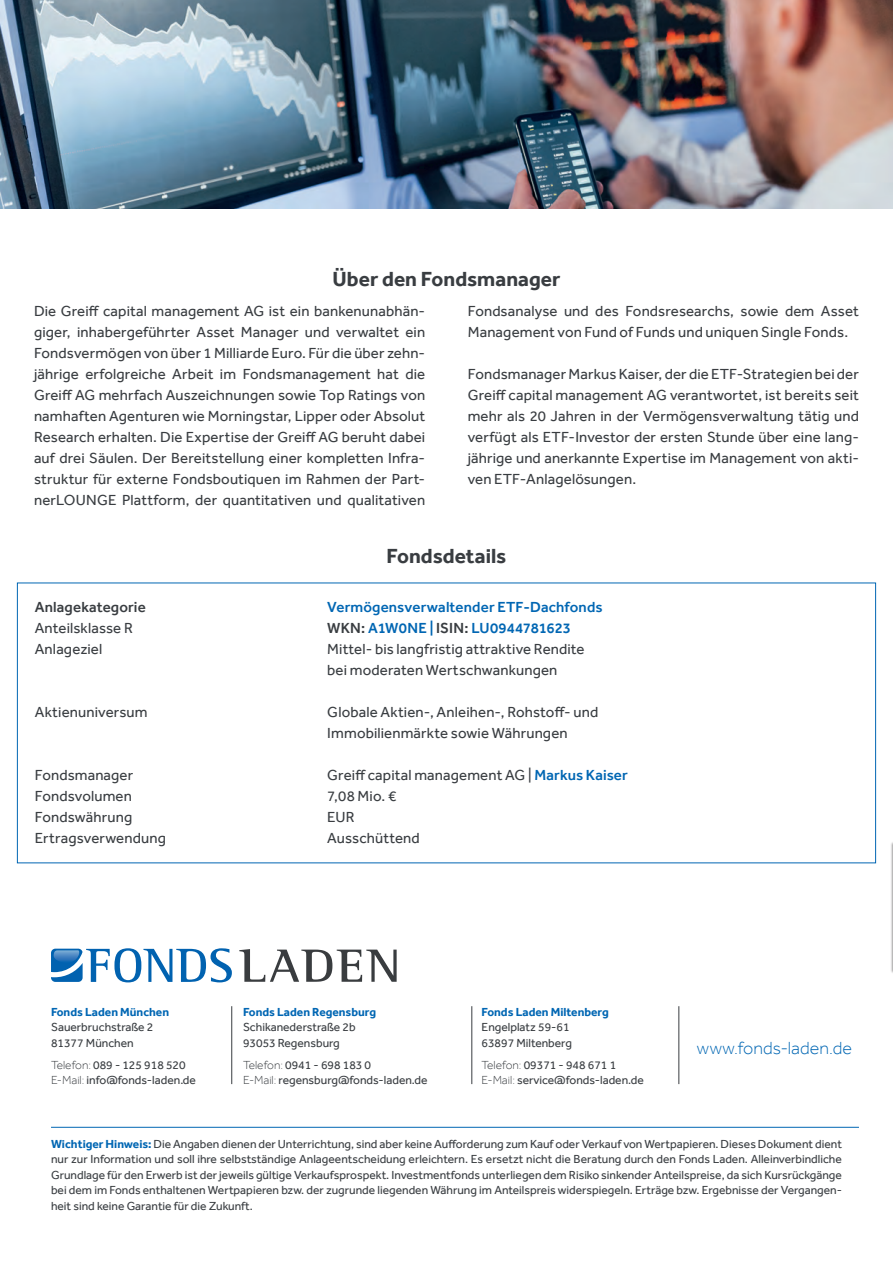
<style>
.page{position:relative;width:893px;height:1263px;background:#fff}
.page>*{position:absolute;margin:0;border:0;box-sizing:border-box;transform-origin:0 0}
.t1{font:700 21px "Effra";color:#393d41}
.t2{font:300 18px "Effra";color:#0166b3}
.t3{font:15px/21px "Effra";letter-spacing:.01em;color:#393d41}
.t4{font:500 15px "Effra";letter-spacing:.01em;color:#0166b3}
.t5{font:500 15px "Effra";letter-spacing:.01em;color:#393d41}
.t6{font:12px/15.6px "Effra";color:#393d41;text-align:justify}
.t7{font:700 12px "Effra";color:#0166b3}
.s1{color:#393d41}
.s2{font-weight:500;color:#0166b3}
.s3{font-weight:300}
.s4{font-weight:700;color:#0166b3}
</style>
<div class="page">
<hr style="left:51px;top:1127px;width:808px;height:1px;background:#0166b3">
<svg style="left:239px;top:949px;width:158px;height:33px"></svg>
<svg style="left:51px;top:948px;width:181px;height:34px"></svg>
<hr style="left:231px;top:1006px;width:1px;height:78px;background:#393d41">
<hr style="left:472px;top:1006px;width:1px;height:78px;background:#393d41">
<hr style="left:679px;top:1006px;width:1px;height:78px;background:#393d41">
<img style="left:0;top:0;width:893px;height:208px">
<hr style="left:891px;top:842px;width:2px;height:132px;background:#e0e0e0">
<hr style="left:892px;top:846px;width:1px;height:128px;background:#393d41">
<h1 class="t1" style="left:333px;top:267px;width:229px">Über den Fondsmanager</h1>
<p class="t3" style="left:34px;top:300px;width:393px;text-align:justify">Die Greiff capital management AG ist ein bankenunabhän&shy;giger, inhabergeführter Asset Manager und verwaltet ein Fondsvermögen von über 1 Milliarde Euro. Für die über zehn&shy;jährige erfolgreiche Arbeit im Fondsmanagement hat die Greiff AG mehrfach Auszeichnungen sowie Top Ratings von namhaften Agenturen wie Morningstar, Lipper oder Absolut Research erhalten. Die Expertise der Greiff AG beruht dabei auf drei Säulen. Der Bereitstellung einer kompletten Infra&shy;struktur für externe Fondsboutiquen im Rahmen der Part&shy;nerLOUNGE Plattform, der quantitativen und qualitativen</p>
<p class="t3" style="left:468px;top:300px;width:393px">Fondsanalyse und des Fondsresearchs, sowie dem Asset<br>Management von Fund of Funds und uniquen Single Fonds.</p>
<p class="t3" style="left:468px;top:363px;width:393px;text-align:justify">Fondsmanager Markus Kaiser, der die ETF-Strategien bei der Greiff capital management AG verantwortet, ist bereits seit mehr als 20 Jahren in der Vermögensverwaltung tätig und verfügt als ETF-Investor der ersten Stunde über eine lang&shy;jährige und anerkannte Expertise im Management von akti&shy;ven ETF-Anlagelösungen.</p>
<h1 class="t1" style="left:387px;top:543px;width:121px">Fondsdetails</h1>
<p class="t5" style="left:35px;top:598px;width:113px">Anlagekategorie</p>
<p class="t4" style="left:327px;top:598px;width:277px">Vermögensverwaltender ETF-Dachfonds</p>
<p class="t3" style="left:35px;top:618px;width:100px">Anteilsklasse R</p>
<p class="t4" style="left:327px;top:619px;width:245px"><span class="s1">WKN:</span> A1W0NE | <span class="s1">ISIN:</span> LU0944781623</p>
<p class="t3" style="left:35px;top:639px;width:69px">Anlageziel</p>
<p class="t3" style="left:327px;top:639px;width:259px">Mittel- bis langfristig attraktive Rendite bei moderaten Wertschwankungen</p>
<p class="t3" style="left:35px;top:702px;width:114px">Aktienuniversum</p>
<p class="t3" style="left:327px;top:702px;width:272px">Globale Aktien-, Anleihen-, Rohstoff- und<br>Immobilienmärkte sowie Währungen</p>
<p class="t3" style="left:35px;top:765px;width:100px">Fondsmanager</p>
<p class="t3" style="left:327px;top:765px;width:302px">Greiff capital management AG | <span class="s2">Markus Kaiser</span></p>
<p class="t3" style="left:35px;top:786px;width:99px">Fondsvolumen</p>
<p class="t3" style="left:327px;top:786px;width:70px">7,08 Mio. €</p>
<p class="t3" style="left:35px;top:807px;width:99px">Fondswährung</p>
<p class="t3" style="left:327px;top:807px;width:29px">EUR</p>
<p class="t3" style="left:35px;top:828px;width:133px">Ertragsverwendung</p>
<p class="t3" style="left:327px;top:828px;width:94px">Ausschüttend</p>
<p class="t7" style="left:51px;top:1005px;width:120px">Fonds Laden München</p>
<p class="t7" style="left:243px;top:1005px;width:135px">Fonds Laden Regensburg</p>
<p class="t7" style="left:482px;top:1005px;width:129px">Fonds Laden Miltenberg</p>
<p class="t6" style="left:51px;top:1019px;width:104px">Sauerbruchstraße 2</p>
<p class="t6" style="left:243px;top:1019px;width:114px">Schikanederstraße 2b</p>
<p class="t6" style="left:482px;top:1019px;width:89px">Engelplatz 59-61</p>
<p class="t6" style="left:51px;top:1035px;width:84px">81377 München</p>
<p class="t6" style="left:243px;top:1035px;width:98px">93053 Regensburg</p>
<p class="t6" style="left:482px;top:1035px;width:92px">63897 Miltenberg</p>
<p class="t6" style="left:51px;top:1057px;width:136px"><span class="s3">Telefon:</span> 089 - 125 918 520</p>
<p class="t6" style="left:243px;top:1057px;width:130px"><span class="s3">Telefon:</span> 0941 - 698 183 0</p>
<p class="t6" style="left:482px;top:1057px;width:136px"><span class="s3">Telefon:</span> 09371 - 948 671 1</p>
<p class="t6" style="left:51px;top:1072px;width:146px"><span class="s3">E-Mail:</span> info@fonds-laden.de</p>
<p class="t6" style="left:243px;top:1072px;width:186px"><span class="s3">E-Mail:</span> regensburg@fonds-laden.de</p>
<p class="t6" style="left:482px;top:1072px;width:164px"><span class="s3">E-Mail:</span> service@fonds-laden.de</p>
<p class="t2" style="left:697px;top:1037px;width:157px">www.fonds-laden.de</p>
<p class="t6" style="left:51px;top:1136px;width:792px"><span class="s4">Wichtiger Hinweis:</span> Die Angaben dienen der Unterrichtung, sind aber keine Aufforderung zum Kauf oder Verkauf von Wertpapieren. Dieses Dokument dient nur zur Information und soll ihre selbstständige Anlageentscheidung erleichtern. Es ersetzt nicht die Beratung durch den Fonds Laden. Alleinverbindliche Grundlage für den Erwerb ist der jeweils gültige Verkaufsprospekt. Investmentfonds unterliegen dem Risiko sinkender Anteilspreise, da sich Kursrückgänge bei dem im Fonds enthaltenen Wertpapieren bzw. der zugrunde liegenden Währung im Anteilspreis widerspiegeln. Erträge bzw. Ergebnisse der Vergangen&shy;heit sind keine Garantie für die Zukunft.</p>
</div>
